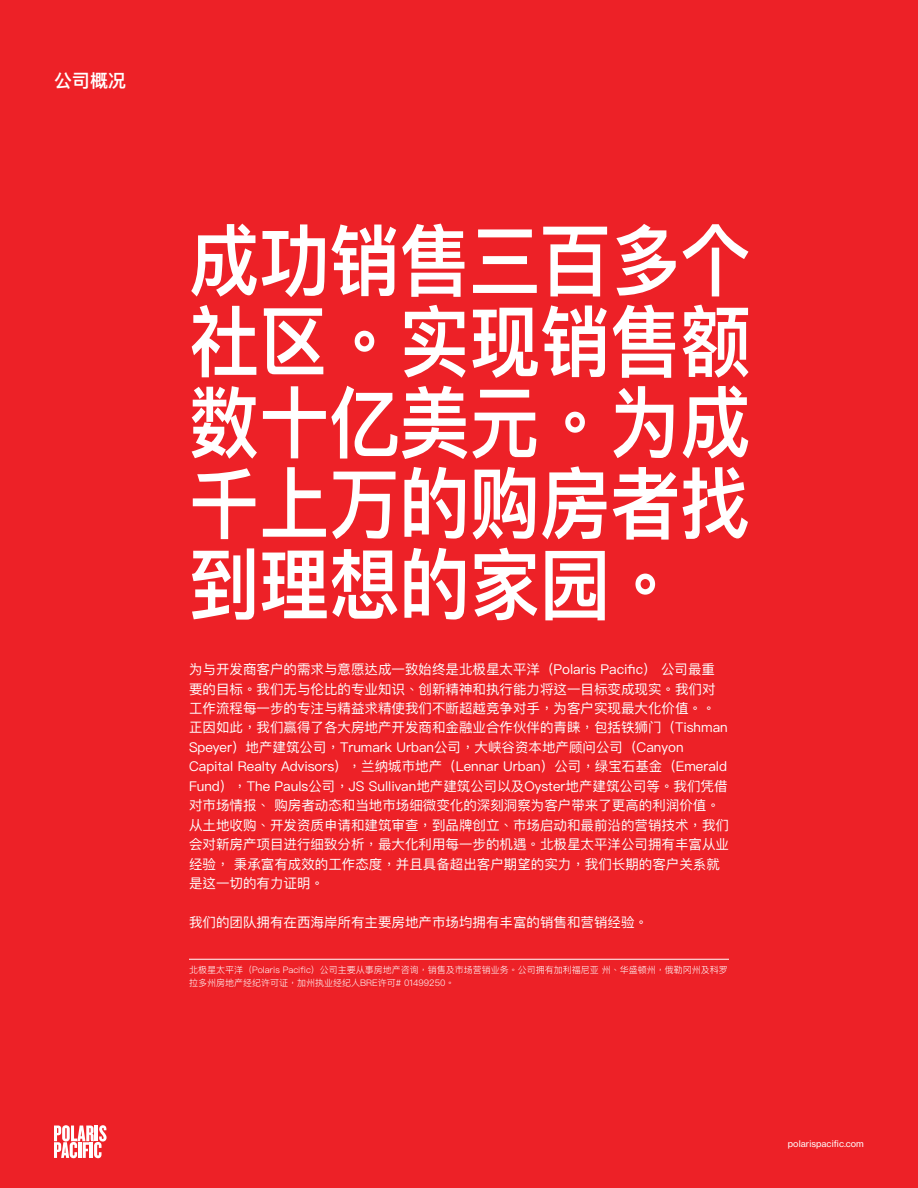
<style>
.page{position:relative;width:918px;height:1188px;background:#ed2127}
.page>*{position:absolute;margin:0;border:0;box-sizing:border-box;transform-origin:0 0}
.t1{font:600 78px/81px "Ping Fang HK";color:#fff;text-align:justify;scale:.9 1}
.t2{font:600 18px "Ping Fang HK";color:#fff}
.t3{font:13.5px/19.5px "Ping Fang HK";color:#fff}
.t4{font:300 9px/13.5px "Ping Fang HK";color:#fff}
.t5{font:9px "N Haas Grotesk TX Std 55 Rg";letter-spacing:.005em;color:#fff}
</style>
<div class="page">
<hr style="left:189px;top:959px;width:540px;height:1px;background:#fff">
<svg style="left:54px;top:1125px;width:53px;height:33px"></svg>
<h2 class="t2" style="left:54px;top:69px;width:73px">公司概况</h2>
<h1 class="t1" style="left:189px;top:222px;width:625px">成功销售三百多个社区。实现销售额数十亿美元。为成千上万的购房者找到理想的家园。</h1>
<p class="t3" style="left:189px;top:660px;width:541px">为与开发商客户的需求与意愿达成一致始终是北极星太平洋（Polaris Pacific） 公司最重要的目标。我们无与伦比的专业知识、创新精神和执行能力将这一目标变成现实。我们对工作流程每一步的专注与精益求精使我们不断超越竞争对手，为客户实现最大化价值。。正因如此，我们赢得了各大房地产开发商和金融业合作伙伴的青睐，包括铁狮门（Tishman Speyer）地产建筑公司，Trumark Urban公司，大峡谷资本地产顾问公司（Canyon Capital Realty Advisors），兰纳城市地产（Lennar Urban）公司，绿宝石基金（Emerald Fund），The Pauls公司，JS Sullivan地产建筑公司以及Oyster地产建筑公司等。我们凭借对市场情报、 购房者动态和当地市场细微变化的深刻洞察为客户带来了更高的利润价值。从土地收购、开发资质申请和建筑审查，到品牌创立、市场启动和最前沿的营销技术，我们会对新房产项目进行细致分析，最大化利用每一步的机遇。北极星太平洋公司拥有丰富从业经验， 秉承富有成效的工作态度，并且具备超出客户期望的实力，我们长期的客户关系就是这一切的有力证明。</p>
<p class="t3" style="left:189px;top:913px;width:460px">我们的团队拥有在西海岸所有主要房地产市场均拥有丰富的销售和营销经验。</p>
<p class="t4" style="left:189px;top:963px;width:540px">北极星太平洋（Polaris Pacific）公司主要从事房地产咨询，销售及市场营销业务。公司拥有加利福尼亚 州、华盛顿州，俄勒冈州及科罗拉多州房地产经纪许可证，加州执业经纪人BRE许可# 01499250。</p>
<p class="t5" style="left:788px;top:1138px;width:78px">polarispacific.com</p>
</div>
